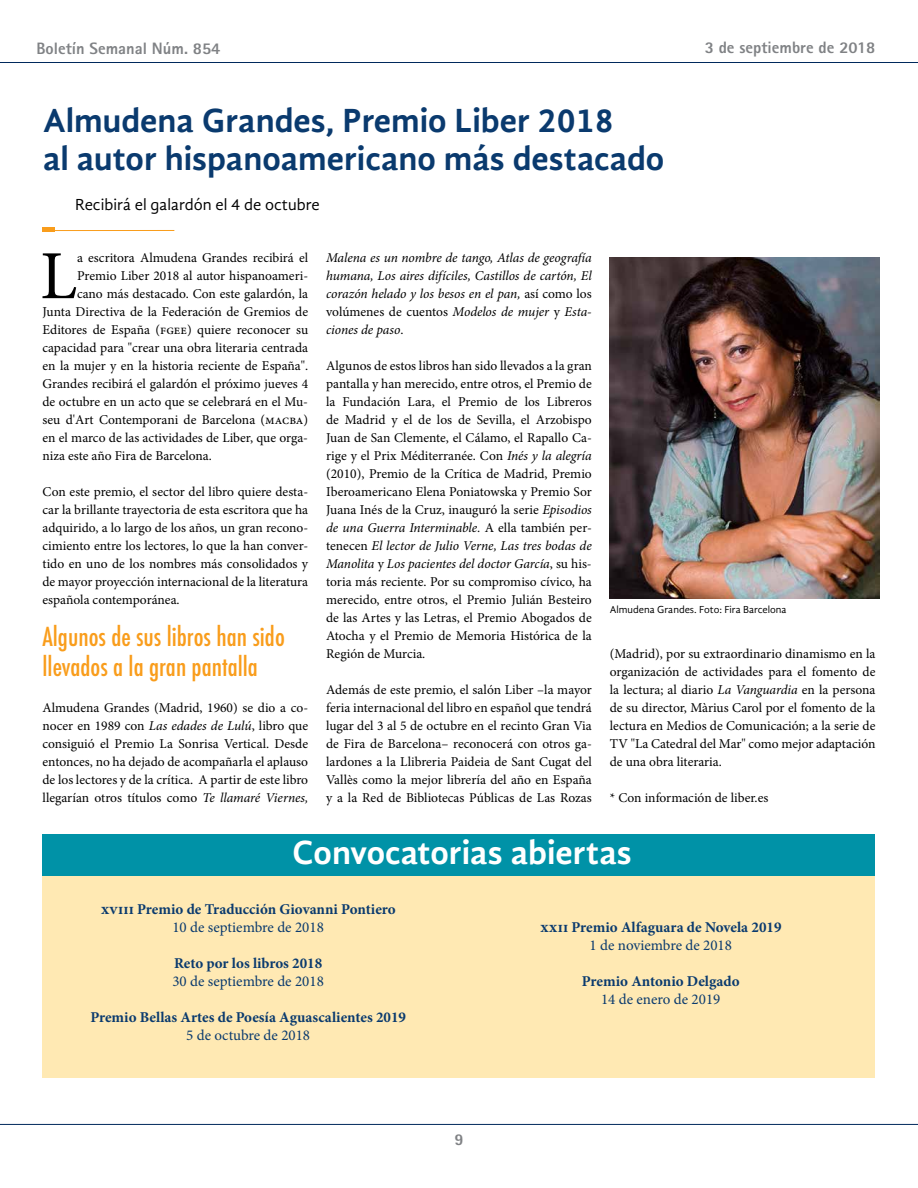
<style>
.page{position:relative;width:918px;height:1188px;background:#fff}
.page>*{position:absolute;margin:0;border:0;box-sizing:border-box;transform-origin:0 0}
.t1{font:68.85px "Minion Pro";color:#000}
.t2{font:700 34.5px/37.5px "Gandhi Sans";color:#0a3a6e}
.t3{font:700 34.5px "Gandhi Sans";color:#fff}
.t4{font:500 condensed 25.5px/30px "Futura";color:#f99d1c}
.t5{font:800 16.5px "Rotis Sans Serif";color:#808285}
.t6{font:16.5px "Gandhi Sans";color:#000}
.t7{font:700 15px "Minion Pro";color:#0a3a6e}
.t8{font:15px "Minion Pro";color:#0a3a6e}
.t9{font:13.5px/18px "Minion Pro";letter-spacing:-.01em;color:#000;text-align:justify}
.t10{font:italic 13.5px/18px "Minion Pro";letter-spacing:-.005em;color:#000;text-align:justify}
.t11{font:10.5px "Gandhi Sans";color:#000}
.s1{font-style:italic}
.s2{font-style:normal}
</style>
<div class="page">
<hr style="left:0;top:62px;width:918px;height:1px;background:#00295c">
<hr style="left:0;top:1124px;width:918px;height:1px;background:#00295c">
<hr style="left:43px;top:230px;width:131px;height:1px;background:#f99d1c">
<hr style="left:43px;top:227px;width:12px;height:4px;background:#f99d1c">
<div style="left:43px;top:834px;width:832px;height:243px;background:#ffe9b3"></div>
<div style="left:43px;top:834px;width:832px;height:41px;background:#0092a7"></div>
<img style="left:610px;top:257px;width:270px;height:341px">
<p class="t5" style="left:36px;top:38px;width:185px">Boletín Semanal Núm. 854</p>
<p class="t5" style="left:705px;top:37px;width:172px">3 de septiembre de 2018</p>
<h2 class="t2" style="left:43px;top:102px;width:623px">Almudena Grandes, Premio Liber 2018<br>al autor hispanoamericano más destacado</h2>
<p class="t6" style="left:75px;top:195px;width:246px">Recibirá el galardón el 4 de octubre</p>
<h1 class="t1" style="left:40px;top:230px;width:39px">L</h1>
<p class="t9" style="left:77px;top:249px;width:233px">a escritora Almudena Grandes recibirá el</p>
<p class="t9" style="left:77px;top:267px;width:233px">Premio Liber 2018 al autor hispanoameri-</p>
<p class="t9" style="left:77px;top:285px;width:233px">cano más destacado. Con este galardón, la</p>
<p class="t9" style="left:43px;top:303px;width:267px">Junta Directiva de la Federación de Gremios de</p>
<p class="t9" style="left:43px;top:321px;width:267px">Editores de España (fgee) quiere reconocer su</p>
<p class="t9" style="left:43px;top:339px;width:267px">capacidad para "crear una obra literaria centrada</p>
<p class="t9" style="left:43px;top:357px;width:267px">en la mujer y en la historia reciente de España".</p>
<p class="t9" style="left:43px;top:375px;width:267px">Grandes recibirá el galardón el próximo jueves 4</p>
<p class="t9" style="left:43px;top:393px;width:267px">de octubre en un acto que se celebrará en el Mu-</p>
<p class="t9" style="left:43px;top:411px;width:267px">seu d'Art Contemporani de Barcelona (macba)</p>
<p class="t9" style="left:43px;top:429px;width:267px">en el marco de las actividades de Liber, que orga-</p>
<p class="t9" style="left:43px;top:447px;width:171px">niza este año Fira de Barcelona.</p>
<p class="t9" style="left:43px;top:483px;width:267px">Con este premio, el sector del libro quiere desta&shy;car la brillante trayectoria de esta escritora que ha adquirido, a lo largo de los años, un gran recono&shy;cimiento entre los lectores, lo que la han conver&shy;tido en uno de los nombres más consolidados y de mayor proyección internacional de la literatura española contemporánea.</p>
<h3 class="t4" style="left:43px;top:621px;width:244px">Algunos de sus libros han sido llevados a la gran pantalla</h3>
<p class="t9" style="left:43px;top:699px;width:267px">Almudena Grandes (Madrid, 1960) se dio a co&shy;nocer en 1989 con <span class="s1">Las edades de Lulú</span>, libro que consiguió el Premio La Sonrisa Vertical. Desde entonces, no ha dejado de acompañarla el aplauso de los lectores y de la crítica. A partir de este libro llegarían otros títulos como <span class="s1">Te llamaré Viernes,</span></p>
<p class="t10" style="left:326px;top:249px;width:267px">Malena es un nombre de tango, Atlas de geografía humana, Los aires difíciles, Castillos de cartón, El corazón helado y los besos en el pan, <span class="s2">así como los volúmenes de cuentos</span> Modelos de mujer <span class="s2">y</span> Esta&shy;ciones de paso<span class="s2">.</span></p>
<p class="t9" style="left:326px;top:357px;width:267px">Algunos de estos libros han sido llevados a la gran pantalla y han merecido, entre otros, el Premio de la Fundación Lara, el Premio de los Libreros de Madrid y el de los de Sevilla, el Arzobispo Juan de San Clemente, el Cálamo, el Rapallo Ca&shy;rige y el Prix Méditerranée. Con <span class="s1">Inés y la alegría </span>(2010), Premio de la Crítica de Madrid, Premio Iberoamericano Elena Poniatowska y Premio Sor Juana Inés de la Cruz, inauguró la serie <span class="s1">Episodios de una Guerra Interminable.</span> A ella también per&shy;tenecen <span class="s1">El lector de Julio Verne, Las tres bodas de Manolita</span> y <span class="s1">Los pacientes del doctor García</span>, su his&shy;toria más reciente. Por su compromiso cívico, ha merecido, entre otros, el Premio Julián Besteiro de las Artes y las Letras, el Premio Abogados de Atocha y el Premio de Memoria Histórica de la Región de Murcia.</p>
<p class="t9" style="left:326px;top:681px;width:267px">Además de este premio, el salón Liber –la mayor feria internacional del libro en español que tendrá lugar del 3 al 5 de octubre en el recinto Gran Via de Fira de Barcelona– reconocerá con otros ga&shy;lardones a la Llibreria Paideia de Sant Cugat del Vallès como la mejor librería del año en España y a la Red de Bibliotecas Públicas de Las Rozas</p>
<p class="t11" style="left:610px;top:603px;width:178px">Almudena Grandes. Foto: Fira Barcelona</p>
<p class="t9" style="left:610px;top:644px;width:267px">(Madrid), por su extraordinario dinamismo en la organización de actividades para el fomento de la lectura; al diario <span class="s1">La Vanguardia</span> en la persona de su director, Màrius Carol por el fomento de la lectura en Medios de Comunicación; a la serie de TV "La Catedral del Mar" como mejor adaptación de una obra literaria.</p>
<p class="t9" style="left:610px;top:788px;width:160px">* Con información de liber.es</p>
<h2 class="t3" style="left:293px;top:833px;width:341px">Convocatorias abiertas</h2>
<p class="t7" style="left:101px;top:899px;width:296px">xviii Premio de Traducción Giovanni Pontiero</p>
<p class="t8" style="left:172px;top:917px;width:153px">10 de septiembre de 2018</p>
<p class="t7" style="left:174px;top:953px;width:150px">Reto por los libros 2018</p>
<p class="t8" style="left:172px;top:971px;width:153px">30 de septiembre de 2018</p>
<p class="t7" style="left:90px;top:1007px;width:317px">Premio Bellas Artes de Poesía Aguascalientes 2019</p>
<p class="t8" style="left:186px;top:1025px;width:125px">5 de octubre de 2018</p>
<p class="t5" style="left:455px;top:1129px;width:11px">9</p>
<p class="t7" style="left:540px;top:917px;width:243px">xxii Premio Alfaguara de Novela 2019</p>
<p class="t8" style="left:590px;top:935px;width:144px">1 de noviembre de 2018</p>
<p class="t7" style="left:582px;top:971px;width:159px">Premio Antonio Delgado</p>
<p class="t8" style="left:601px;top:989px;width:121px">14 de enero de 2019</p>
</div>
